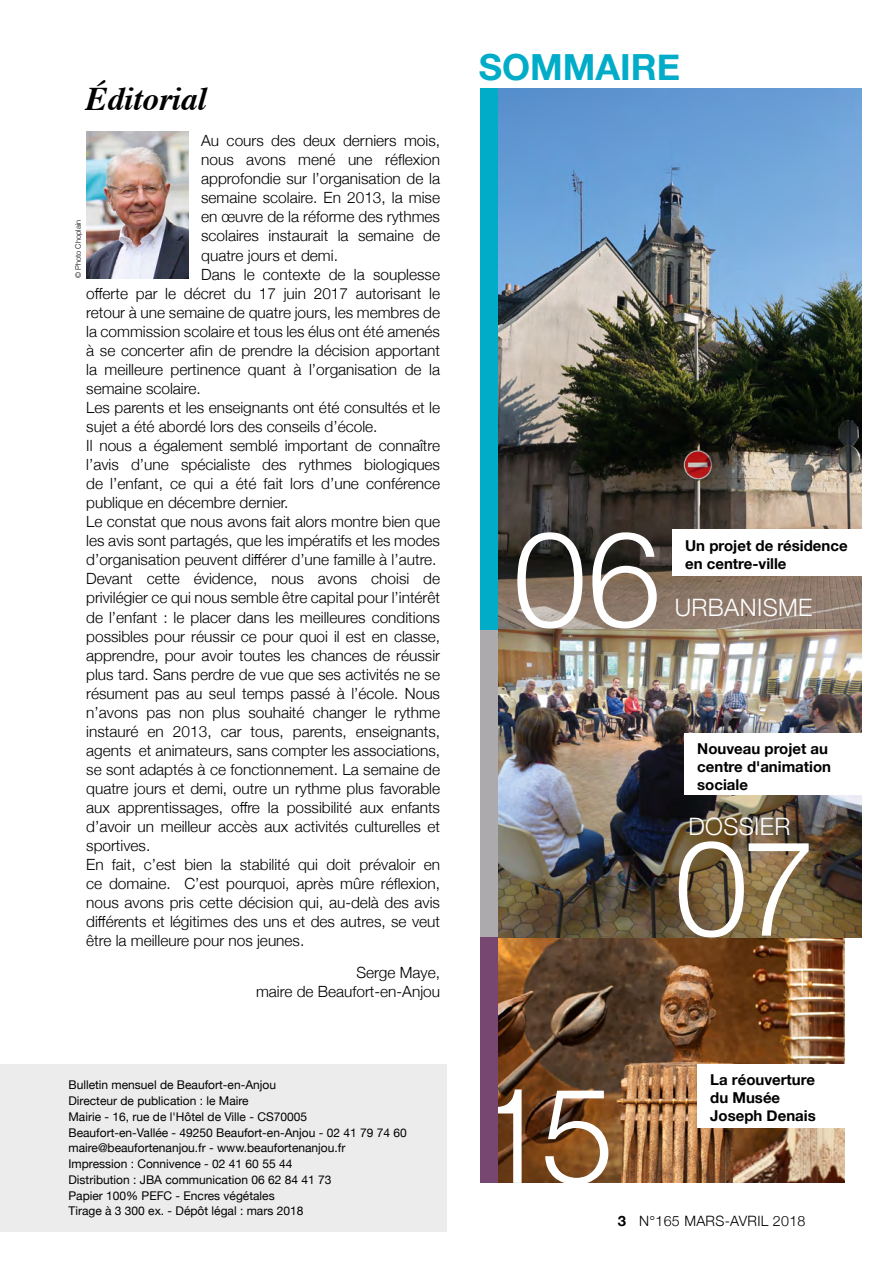
<style>
.page{position:relative;width:893px;height:1263px;background:#fff}
.page>*{position:absolute;margin:0;border:0;box-sizing:border-box;transform-origin:0 0}
.t1{font:300 133.5px "Helvetica Neue";color:#fff}
.t2{font:700 36px "Helvetica Neue";color:#00acc8}
.t3{font:italic 700 33px "Times";color:#000}
.t4{font:300 24px "Helvetica Neue";letter-spacing:.015em;color:#fff}
.t5{font:300 15.45px/19px "Helvetica Neue";color:#000;text-align:right}
.t6{font:700 15px/18px "Helvetica Neue";color:#000}
.t7{font:300 14.25px "Helvetica Neue";letter-spacing:.02em;color:#000}
.t8{font:12px/15.8px "Helvetica Neue";color:#000}
.t9{font:300 7.5px "Helvetica Neue";color:#000}
.s1{font-weight:700}
</style>
<div class="page">
<img style="left:86px;top:131px;width:102px;height:147px">
<img style="left:497px;top:938px;width:347px;height:245px">
<img style="left:497px;top:628px;width:365px;height:310px">
<img style="left:497px;top:88px;width:365px;height:540px">
<div style="left:672px;top:529px;width:221px;height:47px;background:#fff"></div>
<div style="left:684px;top:733px;width:209px;height:62px;background:#fff"></div>
<div style="left:697px;top:1064px;width:196px;height:63px;background:#fff"></div>
<div style="left:480px;top:88px;width:17px;height:542px;background:#00acc8"></div>
<div style="left:480px;top:630px;width:17px;height:310px;background:#acaaac"></div>
<div style="left:480px;top:937px;width:17px;height:246px;background:#774671"></div>
<div style="left:0;top:1064px;width:446px;height:168px;background:#ececec"></div>
<h3 class="t3" style="left:86px;top:68px;width:123px">Éditorial</h3>
<p class="t5" style="left:201px;top:130px;width:240px">Au cours des deux derniers mois,</p>
<p class="t5" style="left:201px;top:149px;width:240px">nous avons mené une réflexion</p>
<p class="t5" style="left:201px;top:168px;width:240px">approfondie sur l’organisation de la</p>
<p class="t5" style="left:201px;top:187px;width:240px">semaine scolaire. En 2013, la mise</p>
<p class="t5" style="left:201px;top:207px;width:240px">en œuvre de la réforme des rythmes</p>
<p class="t5" style="left:201px;top:226px;width:240px">scolaires instaurait la semaine de</p>
<p class="t5" style="left:201px;top:245px;width:138px">quatre jours et demi.</p>
<p class="t5" style="left:201px;top:264px;width:240px">Dans le contexte de la souplesse</p>
<p class="t5" style="left:86px;top:283px;width:355px">offerte par le décret du 17 juin 2017 autorisant le</p>
<p class="t5" style="left:86px;top:302px;width:355px">retour à une semaine de quatre jours, les membres de</p>
<p class="t5" style="left:86px;top:321px;width:355px">la commission scolaire et tous les élus ont été amenés</p>
<p class="t5" style="left:86px;top:340px;width:355px">à se concerter afin de prendre la décision apportant</p>
<p class="t5" style="left:86px;top:359px;width:355px">la meilleure pertinence quant à l’organisation de la</p>
<p class="t5" style="left:86px;top:378px;width:116px">semaine scolaire.</p>
<p class="t5" style="left:86px;top:397px;width:355px">Les parents et les enseignants ont été consultés et le</p>
<p class="t5" style="left:86px;top:416px;width:293px">sujet a été abordé lors des conseils d’école.</p>
<p class="t5" style="left:86px;top:435px;width:355px">Il nous a également semblé important de connaître</p>
<p class="t5" style="left:86px;top:454px;width:355px">l’avis d’une spécialiste des rythmes biologiques</p>
<p class="t5" style="left:86px;top:473px;width:355px">de l’enfant, ce qui a été fait lors d’une conférence</p>
<p class="t5" style="left:86px;top:492px;width:204px">publique en décembre dernier.</p>
<p class="t5" style="left:86px;top:511px;width:355px">Le constat que nous avons fait alors montre bien que</p>
<p class="t5" style="left:86px;top:530px;width:355px">les avis sont partagés, que les impératifs et les modes</p>
<p class="t5" style="left:86px;top:549px;width:352px">d’organisation peuvent différer d’une famille à l’autre.</p>
<p class="t5" style="left:86px;top:568px;width:355px">Devant cette évidence, nous avons choisi de</p>
<p class="t5" style="left:86px;top:588px;width:355px">privilégier ce qui nous semble être capital pour l’intérêt</p>
<p class="t5" style="left:86px;top:607px;width:355px">de l’enfant : le placer dans les meilleures conditions</p>
<p class="t5" style="left:86px;top:626px;width:355px">possibles pour réussir ce pour quoi il est en classe,</p>
<p class="t5" style="left:86px;top:645px;width:355px">apprendre, pour avoir toutes les chances de réussir</p>
<p class="t5" style="left:86px;top:664px;width:355px">plus tard. Sans perdre de vue que ses activités ne se</p>
<p class="t5" style="left:86px;top:683px;width:355px">résument pas au seul temps passé à l’école. Nous</p>
<p class="t5" style="left:86px;top:702px;width:355px">n’avons pas non plus souhaité changer le rythme</p>
<p class="t5" style="left:86px;top:721px;width:355px">instauré en 2013, car tous, parents, enseignants,</p>
<p class="t5" style="left:86px;top:740px;width:355px">agents et animateurs, sans compter les associations,</p>
<p class="t5" style="left:86px;top:759px;width:355px">se sont adaptés à ce fonctionnement. La semaine de</p>
<p class="t5" style="left:86px;top:778px;width:355px">quatre jours et demi, outre un rythme plus favorable</p>
<p class="t5" style="left:86px;top:797px;width:355px">aux apprentissages, offre la possibilité aux enfants</p>
<p class="t5" style="left:86px;top:816px;width:355px">d’avoir un meilleur accès aux activités culturelles et</p>
<p class="t5" style="left:86px;top:835px;width:66px">sportives.</p>
<p class="t5" style="left:86px;top:854px;width:355px">En fait, c’est bien la stabilité qui doit prévaloir en</p>
<p class="t5" style="left:86px;top:873px;width:355px">ce domaine. C’est pourquoi, après mûre réflexion,</p>
<p class="t5" style="left:86px;top:892px;width:355px">nous avons pris cette décision qui, au-delà des avis</p>
<p class="t5" style="left:86px;top:911px;width:355px">différents et légitimes des uns et des autres, se veut</p>
<p class="t5" style="left:86px;top:930px;width:220px">être la meilleure pour nos jeunes.</p>
<p class="t5" style="left:256px;top:962px;width:186px">Serge Maye,<br>maire de Beaufort-en-Anjou</p>
<p class="t9" style="left:72px;top:278px;width:59px;rotate:-90deg">© Photo Choplain</p>
<p class="t8" style="left:68px;top:1078px;width:340px">Bulletin mensuel de Beaufort-en-Anjou<br>Directeur de publication : le Maire<br>Mairie - 16, rue de l'Hôtel de Ville - CS70005<br>Beaufort-en-Vallée - 49250 Beaufort-en-Anjou - 02 41 79 74 60 maire@beaufortenanjou.fr - www.beaufortenanjou.fr Impression : Connivence - 02 41 60 55 44<br>Distribution : JBA communication 06 62 84 41 73<br>Papier 100% PEFC - Encres végétales<br>Tirage à 3 300 ex. - Dépôt légal : mars 2018</p>
<h2 class="t2" style="left:479px;top:39px;width:203px">SOMMAIRE</h2>
<h1 class="t1" style="left:513px;top:471px;width:150px">06</h1>
<p class="t6" style="left:685px;top:537px;width:164px">Un projet de résidence en centre-ville</p>
<h3 class="t4" style="left:675px;top:588px;width:139px">URBANISME</h3>
<p class="t6" style="left:697px;top:740px;width:135px">Nouveau projet au centre d'animation sociale</p>
<h3 class="t4" style="left:688px;top:807px;width:104px">DOSSIER</h3>
<h1 class="t1" style="left:674px;top:780px;width:143px">07</h1>
<h1 class="t1" style="left:476px;top:1028px;width:141px">15</h1>
<p class="t6" style="left:710px;top:1071px;width:107px">La réouverture du Musée<br>Joseph Denais</p>
<p class="t7" style="left:618px;top:1209px;width:189px"><span class="s1">3</span> N°165 MARS-AVRIL 2018</p>
</div>
